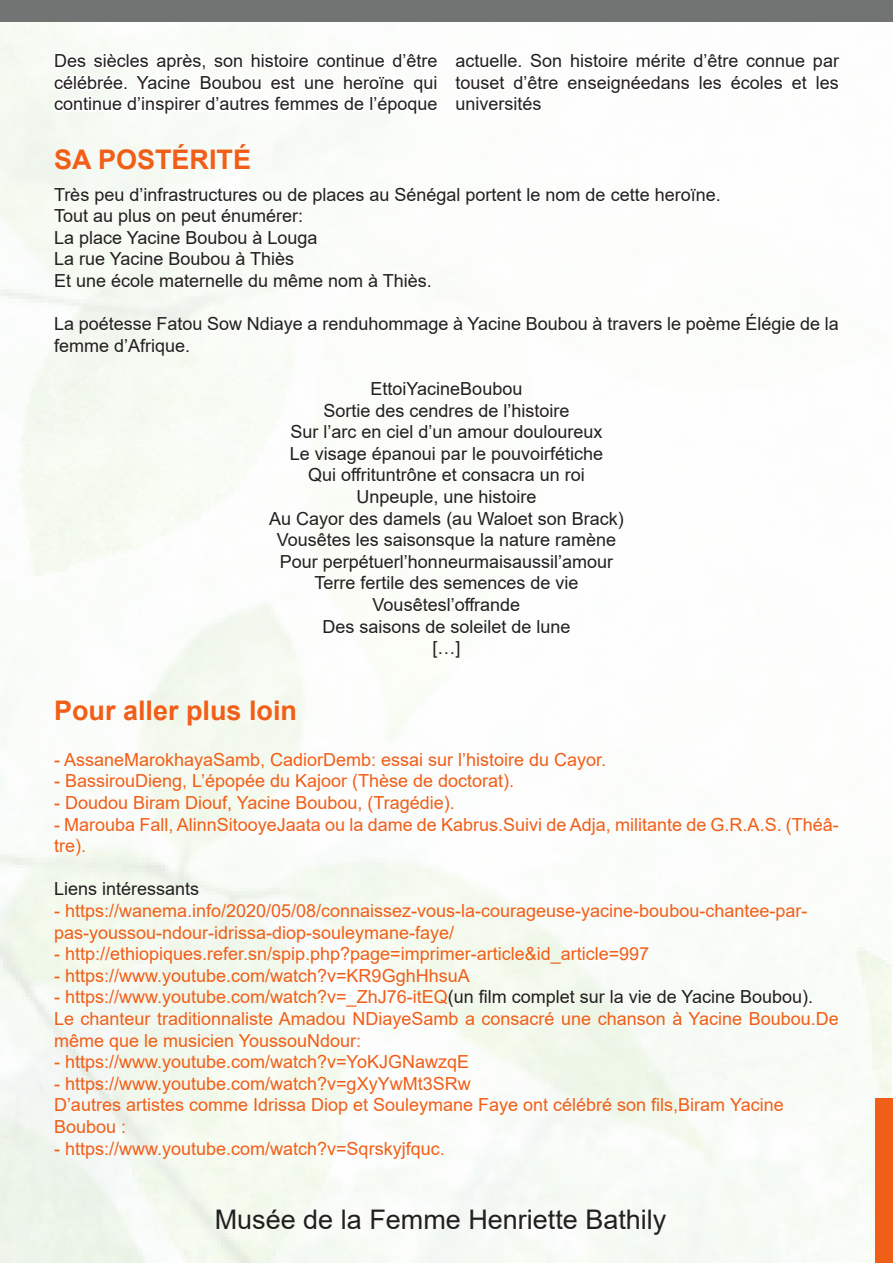
<style>
.page{position:relative;width:893px;height:1263px;background:#fff}
.page>*{position:absolute;margin:0;border:0;box-sizing:border-box;transform-origin:0 0}
.t1{font:27px "Arial";color:#231f20}
.t2{font:700 27px "Arial";color:#f15e18}
.t3{font:18px/21.6px "Arial";color:#f15e18}
.t4{font:18px/21.6px "Arial";color:#231f20}
.s1{color:#231f20}
</style>
<div class="page">
<div style="left:875px;top:1098px;width:18px;height:165px;background:#f15e18"></div>
<div style="left:0;top:0;width:893px;height:21px;background:#727473"></div>
<svg style="left:51px;top:35px;width:389px;height:82px"></svg>
<p class="t4" style="left:54px;top:50px;width:385px;text-align:justify">Des siècles après, son histoire continue d’être célébrée. Yacine Boubou est une heroïne qui continue d’inspirer d’autres femmes de l’époque</p>
<p class="t4" style="left:455px;top:50px;width:385px;text-align:justify">actuelle. Son histoire mérite d’être connue par touset d’être enseignéedans les écoles et les universités</p>
<h1 class="t2" style="left:54px;top:141px;width:199px">SA POSTÉRITÉ</h1>
<p class="t4" style="left:54px;top:183px;width:668px">Très peu d’infrastructures ou de places au Sénégal portent le nom de cette heroïne.<br>Tout au plus on peut énumérer:<br>La place Yacine Boubou à Louga<br>La rue Yacine Boubou à Thiès<br>Et une école maternelle du même nom à Thiès.</p>
<p class="t4" style="left:54px;top:313px;width:786px">La poétesse Fatou Sow Ndiaye a renduhommage à Yacine Boubou à travers le poème Élégie de la femme d’Afrique.</p>
<p class="t4" style="left:269px;top:378px;width:356px;text-align:center">EttoiYacineBoubou<br>Sortie des cendres de l’histoire<br>Sur l’arc en ciel d’un amour douloureux<br>Le visage épanoui par le pouvoirfétiche<br>Qui offrituntrône et consacra un roi<br>Unpeuple, une histoire<br>Au Cayor des damels (au Waloet son Brack)<br>Vousêtes les saisonsque la nature ramène<br>Pour perpétuerl’honneurmaisaussil’amour<br>Terre fertile des semences de vie<br>Vousêtesl’offrande<br>Des saisons de soleilet de lune<br>[…]</p>
<h1 class="t2" style="left:54px;top:692px;width:245px">Pour aller plus loin</h1>
<p class="t3" style="left:54px;top:748px;width:554px">- AssaneMarokhayaSamb, CadiorDemb: essai sur l’histoire du Cayor.</p>
<p class="t3" style="left:54px;top:770px;width:462px">- BassirouDieng, L’épopée du Kajoor (Thèse de doctorat).</p>
<p class="t3" style="left:54px;top:792px;width:402px">- Doudou Biram Diouf, Yacine Boubou, (Tragédie).</p>
<p class="t3" style="left:54px;top:813px;width:786px">- Marouba Fall, AlinnSitooyeJaata ou la dame de Kabrus.Suivi de Adja, militante de G.R.A.S. (Théâ&shy;tre).</p>
<p class="t4" style="left:54px;top:878px;width:147px">Liens intéressants</p>
<p class="t3" style="left:54px;top:900px;width:755px">- https://wanema.info/2020/05/08/connaissez-vous-la-courageuse-yacine-boubou-chantee-par&shy;pas-youssou-ndour-idrissa-diop-souleymane-faye/</p>
<p class="t3" style="left:54px;top:943px;width:597px">- http://ethiopiques.refer.sn/spip.php?page=imprimer-article&amp;id_article=997</p>
<p class="t3" style="left:54px;top:964px;width:417px">- https://www.youtube.com/watch?v=KR9GghHhsuA</p>
<p class="t3" style="left:54px;top:986px;width:786px">- https://www.youtube.com/watch?v=_ZhJ76-itEQ<span class="s1">(un film complet sur la vie de Yacine Boubou).<br></span>Le chanteur traditionnaliste Amadou NDiayeSamb a consacré une chanson à Yacine Boubou.De même que le musicien YoussouNdour:</p>
<p class="t3" style="left:54px;top:1051px;width:417px">- https://www.youtube.com/watch?v=YoKJGNawzqE</p>
<p class="t3" style="left:54px;top:1072px;width:731px">- https://www.youtube.com/watch?v=gXyYwMt3SRw<br>D’autres artistes comme Idrissa Diop et Souleymane Faye ont célébré son fils,Biram Yacine<br>Boubou :</p>
<p class="t3" style="left:54px;top:1137px;width:392px">- https://www.youtube.com/watch?v=Sqrskyjfquc.</p>
<h1 class="t1" style="left:215px;top:1200px;width:453px">Musée de la Femme Henriette Bathily</h1>
</div>
